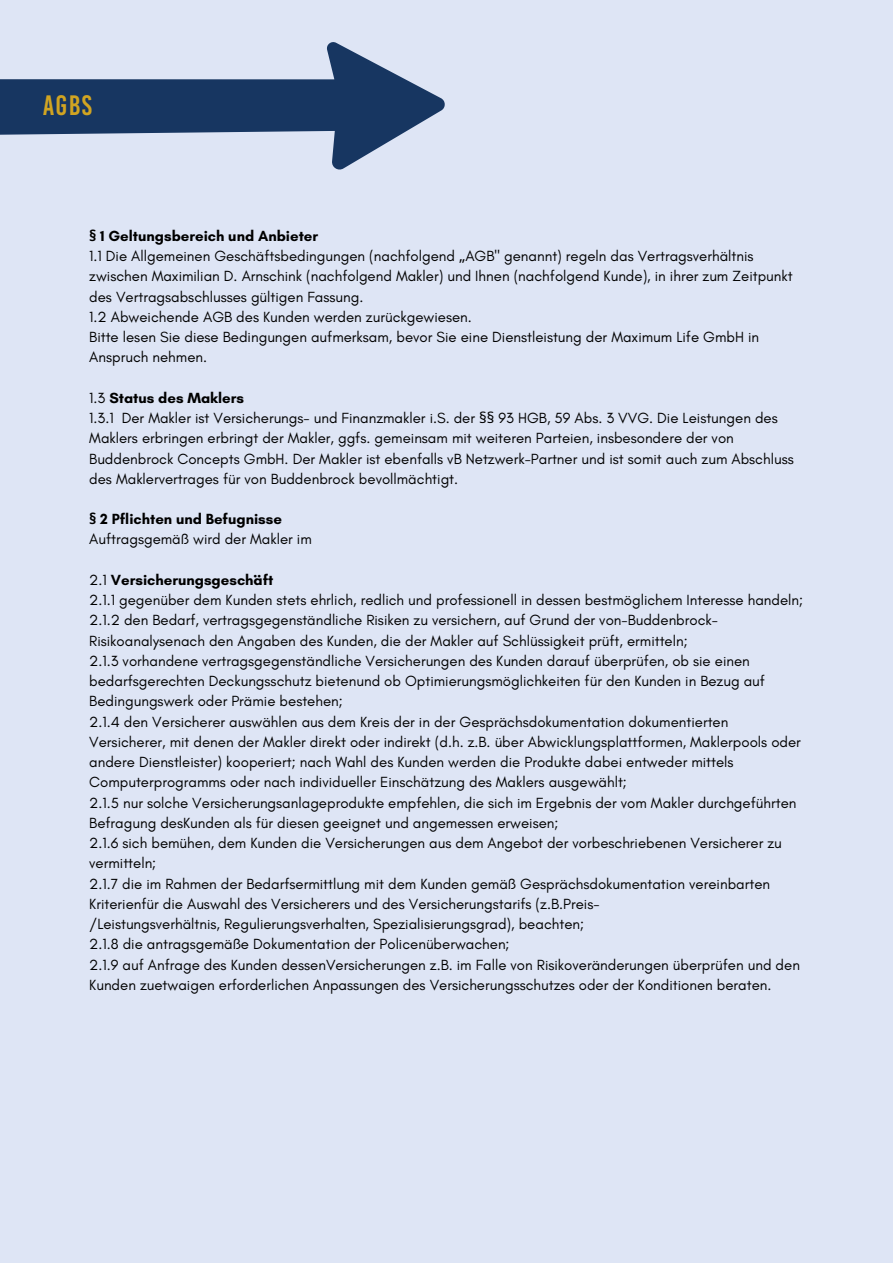
<style>
.page{position:relative;width:893px;height:1264px;background:#fff}
.page>*{position:absolute;margin:0;border:0;box-sizing:border-box;transform-origin:0 0}
.t1{font:28.05px "Bebas Kai";color:#febf13}
.t2{font:15px/20.2px "Glacial Indifference";color:#000}
.t3{font:700 15px "Glacial Indifference";color:#000}
.s1{font-family:"Noto Sans"}
.s2{font-weight:400}
</style>
<div class="page">
<div style="left:0;top:0;width:892px;height:1262px;background:#dee5f5"></div>
<svg style="left:0;top:42px;width:445px;height:128px"></svg>
<h1 class="t1" style="left:43px;top:89px;width:51px">AGBS</h1>
<p class="t3" style="left:89px;top:226px;width:230px"><span class="s1">§</span> 1 Geltungsbereich und Anbieter</p>
<p class="t2" style="left:89px;top:246px;width:705px">1.1 Die Allgemeinen Geschäftsbedingungen (nachfolgend <span class="s1">„</span>AGB" genannt) regeln das Vertragsverhältnis zwischen Maximilian D. Arnschink (nachfolgend Makler) und Ihnen (nachfolgend Kunde), in ihrer zum Zeitpunkt des Vertragsabschlusses gültigen Fassung.</p>
<p class="t2" style="left:89px;top:306px;width:384px">1.2 Abweichende AGB des Kunden werden zurückgewiesen.</p>
<p class="t2" style="left:89px;top:327px;width:671px">Bitte lesen Sie diese Bedingungen aufmerksam, bevor Sie eine Dienstleistung der Maximum Life GmbH in<br>Anspruch nehmen.</p>
<p class="t3" style="left:89px;top:388px;width:156px"><span class="s2">1.3</span> Status des Maklers</p>
<p class="t2" style="left:89px;top:407px;width:706px">1.3.1 Der Makler ist Versicherungs- und Finanzmakler i.S. der <span class="s1">§§</span> 93 HGB, 59 Abs. 3 VVG. Die Leistungen des Maklers erbringen erbringt der Makler, ggfs. gemeinsam mit weiteren Parteien, insbesondere der von Buddenbrock Concepts GmbH. Der Makler ist ebenfalls vB Netzwerk-Partner und ist somit auch zum Abschluss des Maklervertrages für von Buddenbrock bevollmächtigt.</p>
<p class="t3" style="left:89px;top:510px;width:194px"><span class="s1">§</span> 2 Pflichten und Befugnisse</p>
<p class="t2" style="left:89px;top:529px;width:224px">Auftragsgemäß wird der Makler im</p>
<p class="t3" style="left:89px;top:570px;width:186px"><span class="s2">2.1</span> Versicherungsgeschäft</p>
<p class="t2" style="left:89px;top:590px;width:715px">2.1.1 gegenüber dem Kunden stets ehrlich, redlich und professionell in dessen bestmöglichem Interesse handeln;</p>
<p class="t2" style="left:89px;top:610px;width:630px">2.1.2 den Bedarf, vertragsgegenständliche Risiken zu versichern, auf Grund der von-Buddenbrock-<br>Risikoanalysenach den Angaben des Kunden, die der Makler auf Schlüssigkeit prüft, ermitteln;</p>
<p class="t2" style="left:89px;top:650px;width:677px">2.1.3 vorhandene vertragsgegenständliche Versicherungen des Kunden darauf überprüfen, ob sie einen bedarfsgerechten Deckungsschutz bietenund ob Optimierungsmöglichkeiten für den Kunden in Bezug auf<br>Bedingungswerk oder Prämie bestehen;</p>
<p class="t2" style="left:89px;top:711px;width:713px">2.1.4 den Versicherer auswählen aus dem Kreis der in der Gesprächsdokumentation dokumentierten Versicherer, mit denen der Makler direkt oder indirekt (d.h. z.B. über Abwicklungsplattformen, Maklerpools oder andere Dienstleister) kooperiert; nach Wahl des Kunden werden die Produkte dabei entweder mittels Computerprogramms oder nach individueller Einschätzung des Maklers ausgewählt;</p>
<p class="t2" style="left:89px;top:792px;width:708px">2.1.5 nur solche Versicherungsanlageprodukte empfehlen, die sich im Ergebnis der vom Makler durchgeführten<br>Befragung desKunden als für diesen geeignet und angemessen erweisen;</p>
<p class="t2" style="left:89px;top:832px;width:694px">2.1.6 sich bemühen, dem Kunden die Versicherungen aus dem Angebot der vorbeschriebenen Versicherer zu vermitteln;</p>
<p class="t2" style="left:89px;top:873px;width:682px">2.1.7 die im Rahmen der Bedarfsermittlung mit dem Kunden gemäß Gesprächsdokumentation vereinbarten<br>Kriterienfür die Auswahl des Versicherers und des Versicherungstarifs (z.B.Preis-</p>
<p class="t2" style="left:89px;top:913px;width:496px">/Leistungsverhältnis, Regulierungsverhalten, Spezialisierungsgrad), beachten;</p>
<p class="t2" style="left:89px;top:934px;width:422px">2.1.8 die antragsgemäße Dokumentation der Policenüberwachen;</p>
<p class="t2" style="left:89px;top:954px;width:712px">2.1.9 auf Anfrage des Kunden dessenVersicherungen z.B. im Falle von Risikoveränderungen überprüfen und den<br>Kunden zuetwaigen erforderlichen Anpassungen des Versicherungsschutzes oder der Konditionen beraten.</p>
</div>
